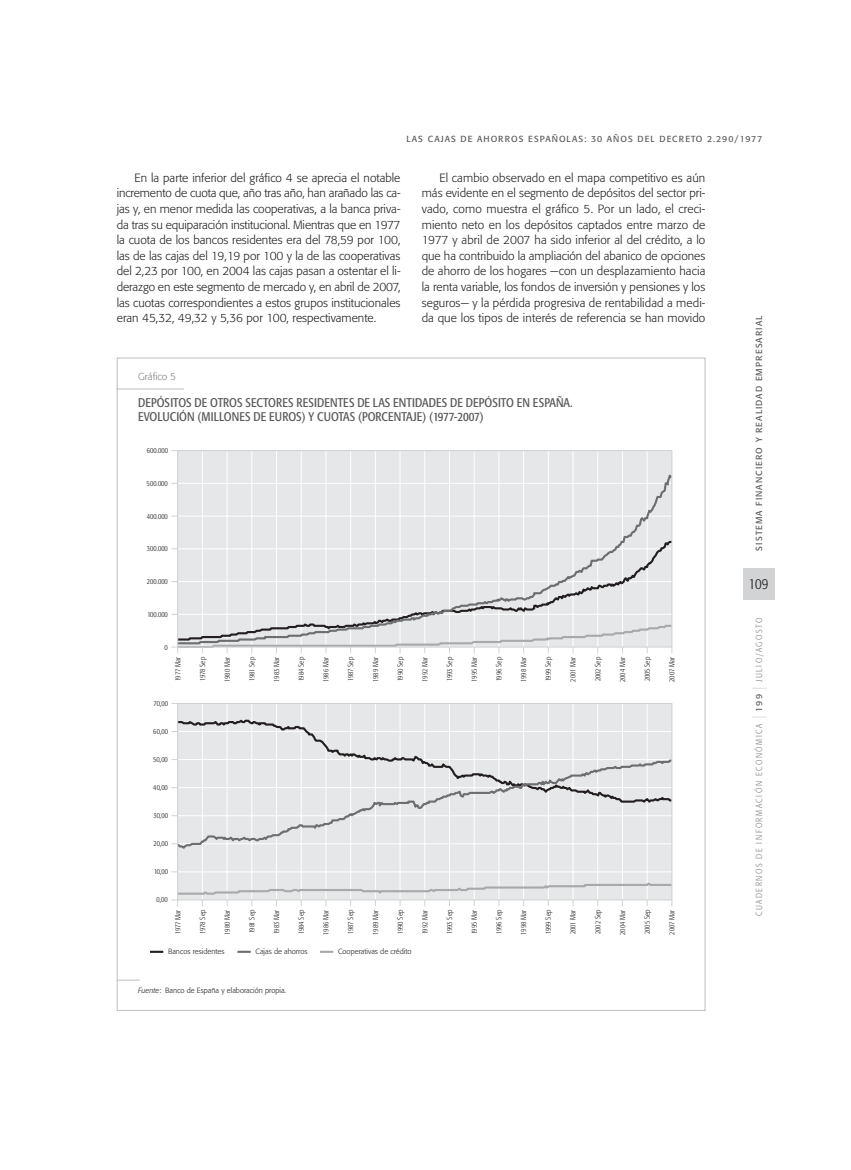
<style>
.page{position:relative;width:851px;height:1170px;background:#fff}
.page>*{position:absolute;margin:0;border:0;box-sizing:border-box;transform-origin:0 0}
.t1{font:300 condensed 15px "Formata";color:#231f20}
.t2{font:condensed 12.5px/13.8px "Formata";color:#58595b}
.t3{font:300 11.88px/15.6px "Formata";letter-spacing:.005em;color:#231f20;text-align:justify}
.t4{font:300 10px "Formata";color:#808285}
.t5{font:8.75px "Formata";letter-spacing:.12em;color:#58595b}
.t6{font:300 condensed 8.75px "Formata";letter-spacing:.17em;color:#808285}
.t7{font:300 condensed 7.5px "Formata";color:#231f20}
.t8{font:300 7.5px "Formata";color:#231f20}
.s1{font-style:italic}
</style>
<div class="page">
<div style="left:742px;top:567px;width:32px;height:32px;background:#d1d3d4"></div>
<svg style="left:752px;top:716px;width:14px;height:1px"></svg>
<svg style="left:116px;top:357px;width:589px;height:653px"></svg>
<svg style="left:117px;top:979px;width:23px;height:1px"></svg>
<p class="t5" style="left:406px;top:135px;width:357px">LAS CAJAS DE AHORROS ESPAÑOLAS: 30 AÑOS DEL DECRETO 2.290/1977</p>
<p class="t3" style="left:117px;top:170px;width:285px;text-indent:18px">En la parte inferior del gráfico 4 se aprecia el notable incremento de cuota que, año tras año, han arañado las ca&shy;jas y, en menor medida las cooperativas, a la banca priva&shy;da tras su equiparación institucional. Mientras que en 1977 la cuota de los bancos residentes era del 78,59 por 100, las de las cajas del 19,19 por 100 y la de las cooperativas del 2,23 por 100, en 2004 las cajas pasan a ostentar el li&shy;derazgo en este segmento de mercado y, en abril de 2007, las cuotas correspondientes a estos grupos institucionales eran 45,32, 49,32 y 5,36 por 100, respectivamente.</p>
<p class="t3" style="left:421px;top:170px;width:285px;text-indent:18px">El cambio observado en el mapa competitivo es aún más evidente en el segmento de depósitos del sector pri&shy;vado, como muestra el gráfico 5. Por un lado, el creci&shy;miento neto en los depósitos captados entre marzo de 1977 y abril de 2007 ha sido inferior al del crédito, a lo que ha contribuido la ampliación del abanico de opciones de ahorro de los hogares —con un desplazamiento hacia la renta variable, los fondos de inversión y pensiones y los seguros— y la pérdida progresiva de rentabilidad a medi&shy;da que los tipos de interés de referencia se han movido</p>
<p class="t4" style="left:138px;top:372px;width:39px">Gráfico 5</p>
<p class="t2" style="left:138px;top:397px;width:436px">DEPÓSITOS DE OTROS SECTORES RESIDENTES DE LAS ENTIDADES DE DEPÓSITO EN ESPAÑA.<br>EVOLUCIÓN (MILLONES DE EUROS) Y CUOTAS (PORCENTAJE) (1977-2007)</p>
<p class="t7" style="left:147px;top:447px;width:23px">600.000</p>
<p class="t7" style="left:147px;top:480px;width:23px">500.000</p>
<p class="t7" style="left:147px;top:513px;width:23px">400.000</p>
<p class="t7" style="left:147px;top:545px;width:23px">300.000</p>
<p class="t7" style="left:147px;top:578px;width:23px">200.000</p>
<p class="t7" style="left:147px;top:611px;width:22px">100.000</p>
<p class="t7" style="left:164px;top:643px;width:5px">0</p>
<p class="t7" style="left:175px;top:681px;width:26px;rotate:-90deg">1977 Mar</p>
<p class="t7" style="left:199px;top:680px;width:25px;rotate:-90deg">1978 Sep</p>
<p class="t7" style="left:224px;top:681px;width:26px;rotate:-90deg">1980 Mar</p>
<p class="t7" style="left:249px;top:680px;width:25px;rotate:-90deg">1981 Sep</p>
<p class="t7" style="left:273px;top:681px;width:26px;rotate:-90deg">1983 Mar</p>
<p class="t7" style="left:298px;top:681px;width:26px;rotate:-90deg">1984 Sep</p>
<p class="t7" style="left:323px;top:681px;width:26px;rotate:-90deg">1986 Mar</p>
<p class="t7" style="left:347px;top:681px;width:25px;rotate:-90deg">1987 Sep</p>
<p class="t7" style="left:372px;top:681px;width:26px;rotate:-90deg">1989 Mar</p>
<p class="t7" style="left:397px;top:681px;width:26px;rotate:-90deg">1990 Sep</p>
<p class="t7" style="left:421px;top:681px;width:26px;rotate:-90deg">1992 Mar</p>
<p class="t7" style="left:446px;top:681px;width:26px;rotate:-90deg">1993 Sep</p>
<p class="t7" style="left:471px;top:681px;width:26px;rotate:-90deg">1995 Mar</p>
<p class="t7" style="left:495px;top:681px;width:26px;rotate:-90deg">1996 Sep</p>
<p class="t7" style="left:520px;top:681px;width:26px;rotate:-90deg">1998 Mar</p>
<p class="t7" style="left:545px;top:681px;width:26px;rotate:-90deg">1999 Sep</p>
<p class="t7" style="left:569px;top:681px;width:26px;rotate:-90deg">2001 Mar</p>
<p class="t7" style="left:594px;top:681px;width:26px;rotate:-90deg">2002 Sep</p>
<p class="t7" style="left:619px;top:682px;width:27px;rotate:-90deg">2004 Mar</p>
<p class="t7" style="left:644px;top:681px;width:26px;rotate:-90deg">2005 Sep</p>
<p class="t7" style="left:668px;top:681px;width:26px;rotate:-90deg">2007 Mar</p>
<p class="t7" style="left:153px;top:700px;width:16px">70,00</p>
<p class="t7" style="left:153px;top:728px;width:16px">60,00</p>
<p class="t7" style="left:153px;top:756px;width:16px">50,00</p>
<p class="t7" style="left:153px;top:784px;width:16px">40,00</p>
<p class="t7" style="left:153px;top:812px;width:16px">30,00</p>
<p class="t7" style="left:153px;top:840px;width:16px">20,00</p>
<p class="t7" style="left:154px;top:868px;width:15px">10,00</p>
<p class="t7" style="left:156px;top:896px;width:13px">0,00</p>
<p class="t7" style="left:175px;top:933px;width:26px;rotate:-90deg">1977 Mar</p>
<p class="t7" style="left:199px;top:933px;width:25px;rotate:-90deg">1978 Sep</p>
<p class="t7" style="left:224px;top:934px;width:26px;rotate:-90deg">1980 Mar</p>
<p class="t7" style="left:249px;top:933px;width:25px;rotate:-90deg">1981 Sep</p>
<p class="t7" style="left:273px;top:934px;width:26px;rotate:-90deg">1983 Mar</p>
<p class="t7" style="left:298px;top:934px;width:26px;rotate:-90deg">1984 Sep</p>
<p class="t7" style="left:323px;top:934px;width:26px;rotate:-90deg">1986 Mar</p>
<p class="t7" style="left:347px;top:933px;width:25px;rotate:-90deg">1987 Sep</p>
<p class="t7" style="left:372px;top:934px;width:26px;rotate:-90deg">1989 Mar</p>
<p class="t7" style="left:397px;top:934px;width:26px;rotate:-90deg">1990 Sep</p>
<p class="t7" style="left:421px;top:934px;width:26px;rotate:-90deg">1992 Mar</p>
<p class="t7" style="left:446px;top:933px;width:26px;rotate:-90deg">1993 Sep</p>
<p class="t7" style="left:471px;top:934px;width:26px;rotate:-90deg">1995 Mar</p>
<p class="t7" style="left:495px;top:934px;width:26px;rotate:-90deg">1996 Sep</p>
<p class="t7" style="left:520px;top:934px;width:26px;rotate:-90deg">1998 Mar</p>
<p class="t7" style="left:545px;top:934px;width:26px;rotate:-90deg">1999 Sep</p>
<p class="t7" style="left:569px;top:934px;width:26px;rotate:-90deg">2001 Mar</p>
<p class="t7" style="left:594px;top:934px;width:26px;rotate:-90deg">2002 Sep</p>
<p class="t7" style="left:619px;top:934px;width:27px;rotate:-90deg">2004 Mar</p>
<p class="t7" style="left:644px;top:934px;width:26px;rotate:-90deg">2005 Sep</p>
<p class="t7" style="left:668px;top:934px;width:26px;rotate:-90deg">2007 Mar</p>
<p class="t8" style="left:168px;top:948px;width:58px">Bancos residentes</p>
<p class="t8" style="left:255px;top:948px;width:54px">Cajas de ahorros</p>
<p class="t8" style="left:338px;top:948px;width:75px">Cooperativas de crédito</p>
<p class="t8" style="left:138px;top:986px;width:149px"><span class="s1">Fuente</span>: Banco de España y elaboración propia.</p>
<p class="t5" style="left:755px;top:550px;width:236px;rotate:-90deg">SISTEMA FINANCIERO Y REALIDAD EMPRESARIAL</p>
<p class="t1" style="left:748px;top:577px;width:21px">109</p>
<p class="t6" style="left:755px;top:682px;width:66px;rotate:-90deg">JULIO/AGOSTO</p>
<p class="t5" style="left:755px;top:711px;width:19px;rotate:-90deg">199</p>
<p class="t6" style="left:755px;top:916px;width:194px;rotate:-90deg">CUADERNOS DE INFORMACIÓN ECONÓMICA</p>
</div>
